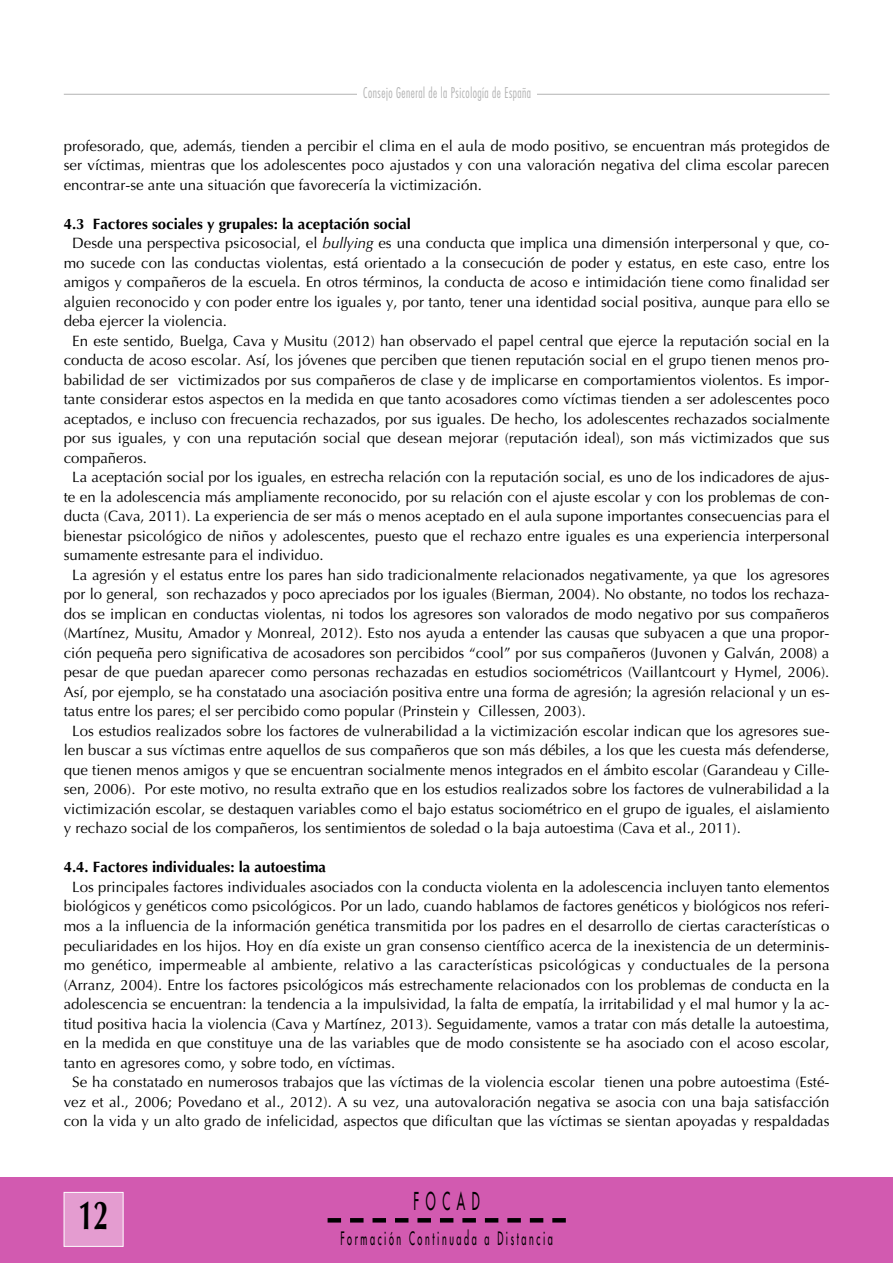
<style>
.page{position:relative;width:893px;height:1263px;background:#fff}
.page>*{position:absolute;margin:0;border:0;box-sizing:border-box;transform-origin:0 0}
.t1{font:700 40.5px "Optima";color:#000;scale:.67 1}
.t2{font:24px "Futura";letter-spacing:.55em;color:#000;scale:.5 1}
.t3{font:18px "Futura";letter-spacing:.29em;color:#000;scale:.5 1}
.t4{font:15px/19.5px "Optima";color:#000;text-align:justify}
.t5{font:700 15px "Optima";color:#000}
.t6{font:300 condensed 14.4px "Futura";letter-spacing:.04em;color:#b3b3b3;scale:.83 1}
.s1{font-style:italic}
</style>
<div class="page">
<div style="left:0;top:1178px;width:892px;height:85px;background:#d25ab0"></div>
<svg style="left:341px;top:1218px;width:203px;height:5px"></svg>
<div style="left:327px;top:1218px;width:14px;height:5px;background:#000"></div>
<div style="left:552px;top:1218px;width:14px;height:5px;background:#000"></div>
<div style="left:64px;top:1193px;width:59px;height:53px;background:#e49cd0"></div>
<div style="left:64px;top:1192px;width:59px;height:55px;border:1px solid #fff"></div>
<hr style="left:64px;top:94px;width:765px;height:1px;background:#b3b3b3">
<div style="left:357px;top:85px;width:180px;height:37px;background:#fff"></div>
<p class="t6" style="left:363px;top:87px;width:204px">Consejo General de la Psicología de España</p>
<p class="t4" style="left:64px;top:137px;width:767px">profesorado, que, además, tienden a percibir el clima en el aula de modo positivo, se encuentran más protegidos de ser víctimas, mientras que los adolescentes poco ajustados y con una valoración negativa del clima escolar parecen encontrar-se ante una situación que favorecería la victimización.</p>
<p class="t5" style="left:64px;top:217px;width:349px">4.3 Factores sociales y grupales: la aceptación social</p>
<p class="t4" style="left:72px;top:235px;width:758px">Desde una perspectiva psicosocial, el <span class="s1">bullying</span> es una conducta que implica una dimensión interpersonal y que, co-</p>
<p class="t4" style="left:64px;top:254px;width:767px">mo sucede con las conductas violentas, está orientado a la consecución de poder y estatus, en este caso, entre los</p>
<p class="t4" style="left:64px;top:274px;width:767px">amigos y compañeros de la escuela. En otros términos, la conducta de acoso e intimidación tiene como finalidad ser</p>
<p class="t4" style="left:64px;top:293px;width:767px">alguien reconocido y con poder entre los iguales y, por tanto, tener una identidad social positiva, aunque para ello se</p>
<p class="t4" style="left:64px;top:313px;width:165px">deba ejercer la violencia.</p>
<p class="t4" style="left:72px;top:332px;width:758px">En este sentido, Buelga, Cava y Musitu (2012) han observado el papel central que ejerce la reputación social en la</p>
<p class="t4" style="left:64px;top:352px;width:767px">conducta de acoso escolar. Así, los jóvenes que perciben que tienen reputación social en el grupo tienen menos pro-</p>
<p class="t4" style="left:64px;top:371px;width:767px">babilidad de ser victimizados por sus compañeros de clase y de implicarse en comportamientos violentos. Es impor-</p>
<p class="t4" style="left:64px;top:391px;width:767px">tante considerar estos aspectos en la medida en que tanto acosadores como víctimas tienden a ser adolescentes poco</p>
<p class="t4" style="left:64px;top:410px;width:767px">aceptados, e incluso con frecuencia rechazados, por sus iguales. De hecho, los adolescentes rechazados socialmente</p>
<p class="t4" style="left:64px;top:430px;width:767px">por sus iguales, y con una reputación social que desean mejorar (reputación ideal), son más victimizados que sus</p>
<p class="t4" style="left:64px;top:449px;width:85px">compañeros.</p>
<p class="t4" style="left:72px;top:469px;width:758px">La aceptación social por los iguales, en estrecha relación con la reputación social, es uno de los indicadores de ajus-</p>
<p class="t4" style="left:64px;top:488px;width:767px">te en la adolescencia más ampliamente reconocido, por su relación con el ajuste escolar y con los problemas de con-</p>
<p class="t4" style="left:64px;top:508px;width:767px">ducta (Cava, 2011). La experiencia de ser más o menos aceptado en el aula supone importantes consecuencias para el</p>
<p class="t4" style="left:64px;top:527px;width:767px">bienestar psicológico de niños y adolescentes, puesto que el rechazo entre iguales es una experiencia interpersonal</p>
<p class="t4" style="left:64px;top:547px;width:261px">sumamente estresante para el individuo.</p>
<p class="t4" style="left:72px;top:567px;width:758px">La agresión y el estatus entre los pares han sido tradicionalmente relacionados negativamente, ya que los agresores</p>
<p class="t4" style="left:64px;top:586px;width:767px">por lo general, son rechazados y poco apreciados por los iguales (Bierman, 2004). No obstante, no todos los rechaza-</p>
<p class="t4" style="left:64px;top:606px;width:767px">dos se implican en conductas violentas, ni todos los agresores son valorados de modo negativo por sus compañeros</p>
<p class="t4" style="left:64px;top:625px;width:767px">(Martínez, Musitu, Amador y Monreal, 2012). Esto nos ayuda a entender las causas que subyacen a que una propor-</p>
<p class="t4" style="left:64px;top:645px;width:767px">ción pequeña pero significativa de acosadores son percibidos “cool” por sus compañeros (Juvonen y Galván, 2008) a</p>
<p class="t4" style="left:64px;top:664px;width:767px">pesar de que puedan aparecer como personas rechazadas en estudios sociométricos (Vaillantcourt y Hymel, 2006).</p>
<p class="t4" style="left:64px;top:684px;width:767px">Así, por ejemplo, se ha constatado una asociación positiva entre una forma de agresión; la agresión relacional y un es-</p>
<p class="t4" style="left:64px;top:703px;width:523px">tatus entre los pares; el ser percibido como popular (Prinstein y Cillessen, 2003).</p>
<p class="t4" style="left:72px;top:723px;width:758px">Los estudios realizados sobre los factores de vulnerabilidad a la victimización escolar indican que los agresores sue-</p>
<p class="t4" style="left:64px;top:742px;width:767px">len buscar a sus víctimas entre aquellos de sus compañeros que son más débiles, a los que les cuesta más defenderse,</p>
<p class="t4" style="left:64px;top:762px;width:767px">que tienen menos amigos y que se encuentran socialmente menos integrados en el ámbito escolar (Garandeau y Cille-</p>
<p class="t4" style="left:64px;top:781px;width:767px">sen, 2006). Por este motivo, no resulta extraño que en los estudios realizados sobre los factores de vulnerabilidad a la</p>
<p class="t4" style="left:64px;top:801px;width:767px">victimización escolar, se destaquen variables como el bajo estatus sociométrico en el grupo de iguales, el aislamiento</p>
<p class="t4" style="left:64px;top:820px;width:678px">y rechazo social de los compañeros, los sentimientos de soledad o la baja autoestima (Cava et al., 2011).</p>
<p class="t5" style="left:64px;top:861px;width:264px">4.4. Factores individuales: la autoestima</p>
<p class="t4" style="left:72px;top:879px;width:758px">Los principales factores individuales asociados con la conducta violenta en la adolescencia incluyen tanto elementos</p>
<p class="t4" style="left:64px;top:898px;width:767px">biológicos y genéticos como psicológicos. Por un lado, cuando hablamos de factores genéticos y biológicos nos referi-</p>
<p class="t4" style="left:64px;top:918px;width:767px">mos a la influencia de la información genética transmitida por los padres en el desarrollo de ciertas características o</p>
<p class="t4" style="left:64px;top:937px;width:767px">peculiaridades en los hijos. Hoy en día existe un gran consenso científico acerca de la inexistencia de un determinis-</p>
<p class="t4" style="left:64px;top:957px;width:767px">mo genético, impermeable al ambiente, relativo a las características psicológicas y conductuales de la persona</p>
<p class="t4" style="left:64px;top:976px;width:767px">(Arranz, 2004). Entre los factores psicológicos más estrechamente relacionados con los problemas de conducta en la</p>
<p class="t4" style="left:64px;top:996px;width:767px">adolescencia se encuentran: la tendencia a la impulsividad, la falta de empatía, la irritabilidad y el mal humor y la ac-</p>
<p class="t4" style="left:64px;top:1015px;width:767px">titud positiva hacia la violencia (Cava y Martínez, 2013). Seguidamente, vamos a tratar con más detalle la autoestima,</p>
<p class="t4" style="left:64px;top:1035px;width:767px">en la medida en que constituye una de las variables que de modo consistente se ha asociado con el acoso escolar,</p>
<p class="t4" style="left:64px;top:1054px;width:333px">tanto en agresores como, y sobre todo, en víctimas.</p>
<p class="t4" style="left:72px;top:1074px;width:758px">Se ha constatado en numerosos trabajos que las víctimas de la violencia escolar tienen una pobre autoestima (Esté-</p>
<p class="t4" style="left:64px;top:1093px;width:767px">vez et al., 2006; Povedano et al., 2012). A su vez, una autovaloración negativa se asocia con una baja satisfacción</p>
<p class="t4" style="left:64px;top:1113px;width:767px">con la vida y un alto grado de infelicidad, aspectos que dificultan que las víctimas se sientan apoyadas y respaldadas</p>
<h1 class="t1" style="left:79px;top:1199px;width:46px">12</h1>
<h2 class="t2" style="left:413px;top:1189px;width:134px">FOCAD</h2>
<p class="t3" style="left:340px;top:1230px;width:426px">Formación Continuada a Distancia</p>
</div>
